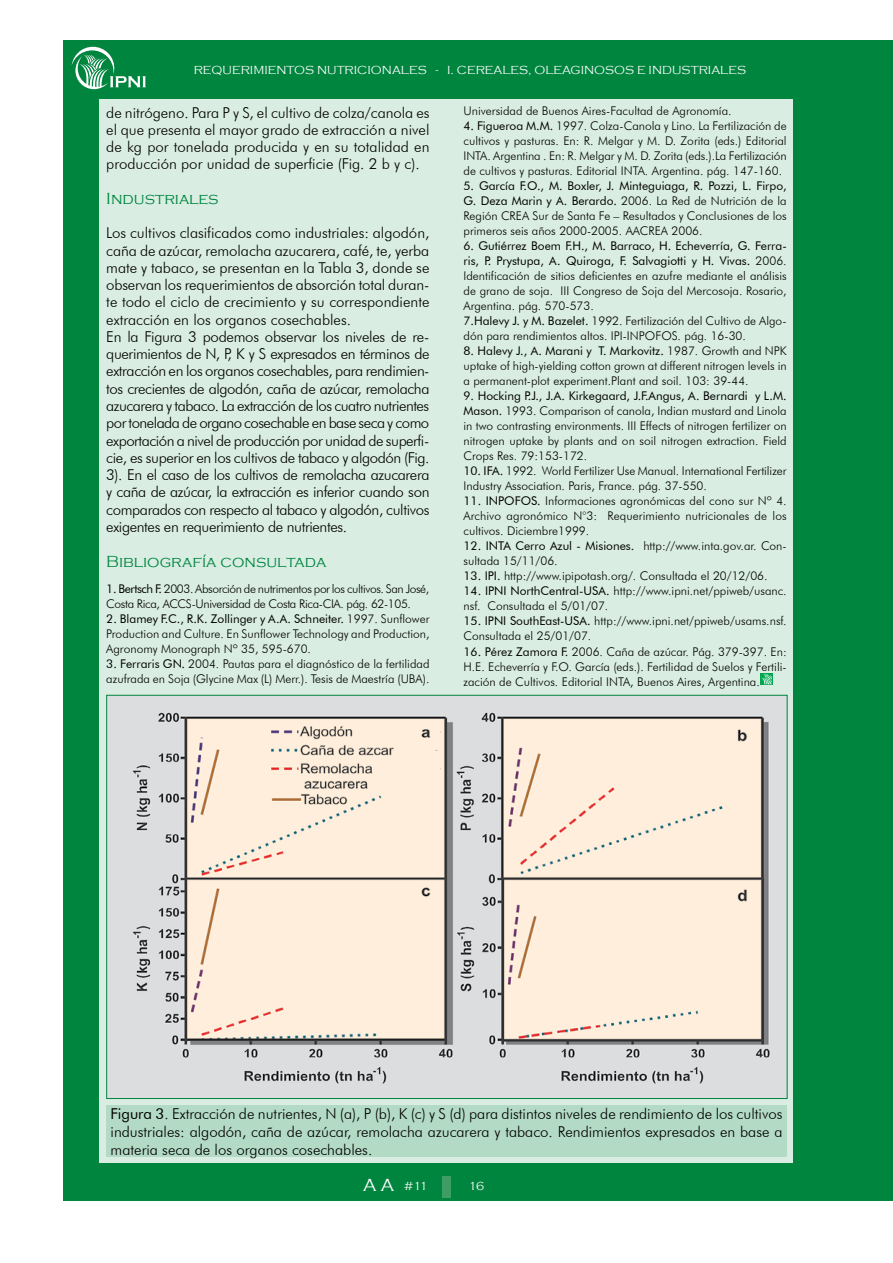
<style>
.page{position:relative;width:893px;height:1263px;background:#fff}
.page>*{position:absolute;margin:0;border:0;box-sizing:border-box;transform-origin:0 0}
.t1{font:300 16.5px "Copperplate Gothic";color:#00853f}
.t2{font:300 15px/17.2px "Futura BT";letter-spacing:-.025em;color:#000;text-align:justify}
.t3{font:300 12px/15px "Futura BT";color:#000;text-align:justify}
.t4{font:300 12px/15px "Futura BT";letter-spacing:-.03em;color:#000}
.t5{font:300 12px "Copperplate Gothic";color:#fff}
.s1{font-weight:400}
.s2{font-size:18px}
</style>
<div class="page">
<div style="left:64px;top:40px;width:829px;height:1161px;background:#00853f"></div>
<div style="left:100px;top:100px;width:693px;height:1063px;background:#d9ede2"></div>
<div style="left:442px;top:1176px;width:9px;height:21px;background:#3e9d64"></div>
<svg style="left:72px;top:47px;width:74px;height:42px"></svg>
<svg style="left:760px;top:673px;width:12px;height:12px"></svg>
<svg style="left:761px;top:674px;width:11px;height:10px"></svg>
<div style="left:106px;top:1106px;width:681px;height:51px;background:#b3dac5"></div>
<img style="left:108px;top:697px;width:677px;height:400px">
<p class="t5" style="left:194px;top:63px;width:554px">REQUERIMIENTOS NUTRICIONALES - I. CEREALES, OLEAGINOSOS E INDUSTRIALES</p>
<p class="t2" style="left:106px;top:104px;width:325px">de nitrógeno. Para P y S, el cultivo de colza/canola es el que presenta el mayor grado de extracción a nivel de kg por tonelada producida y en su totalidad en producción por unidad de superficie (Fig. 2 b y c).</p>
<h1 class="t1" style="left:106px;top:190px;width:114px">Industriales</h1>
<p class="t2" style="left:106px;top:224px;width:325px;text-align:left">Los cultivos clasificados como industriales: algodón, caña de azúcar, remolacha azucarera, café, te, yerba mate y tabaco, se presentan en la Tabla 3, donde se observan los requerimientos de absorción total duran&shy;te todo el ciclo de crecimiento y su correspondiente extracción en los organos cosechables.<br>En la Figura 3 podemos observar los niveles de re&shy;querimientos de N, P, K y S expresados en términos de extracción en los organos cosechables, para rendimien&shy;tos crecientes de algodón, caña de azúcar, remolacha azucarera y tabaco. La extracción de los cuatro nutrientes por tonelada de organo cosechable en base seca y como exportación a nivel de producción por unidad de superfi&shy;cie, es superior en los cultivos de tabaco y algodón (Fig.<br>3). En el caso de los cultivos de remolacha azucarera y caña de azúcar, la extracción es inferior cuando son comparados con respecto al tabaco y algodón, cultivos exigentes en requerimiento de nutrientes.</p>
<h1 class="t1" style="left:106px;top:553px;width:221px">Bibliografía consultada</h1>
<p class="t4" style="left:106px;top:581px;width:325px"><span class="s1">1. Bertsch F.</span> 2003. Absorción de nutrimentos por los cultivos. San José,<br>Costa Rica, ACCS-Universidad de Costa Rica-CIA. pág. 62-105.</p>
<p class="t3" style="left:106px;top:611px;width:325px"><span class="s1">2. Blamey F.C., R.K. Zollinger y A.A. Schneiter.</span> 1997. Sunflower Production and Culture. En Sunflower Technology and Production, Agronomy Monograph Nº 35, 595-670.</p>
<p class="t3" style="left:106px;top:656px;width:325px"><span class="s1">3. Ferraris GN.</span> 2004. Pautas para el diagnóstico de la fertilidad azufrada en Soja (Glycine Max (L) Merr.). Tesis de Maestría (UBA).</p>
<p class="t3" style="left:463px;top:104px;width:270px">Universidad de Buenos Aires-Facultad de Agronomía.</p>
<p class="t3" style="left:463px;top:119px;width:325px"><span class="s1">4. Figueroa M.M.</span> 1997. Colza-Canola y Lino. La Fertilización de cultivos y pasturas. En: R. Melgar y M. D. Zorita (eds.) Editorial INTA. Argentina . En: R. Melgar y M. D. Zorita (eds.).La Fertilización de cultivos y pasturas. Editorial INTA. Argentina. pág. 147-160.</p>
<p class="t3" style="left:463px;top:179px;width:325px"><span class="s1">5. García F.O., M. Boxler, J. Minteguiaga, R. Pozzi, L. Firpo, G. Deza Marin y A. Berardo.</span> 2006. La Red de Nutrición de la Región CREA Sur de Santa Fe – Resultados y Conclusiones de los primeros seis años 2000-2005. AACREA 2006.</p>
<p class="t3" style="left:463px;top:239px;width:325px;text-align:left"><span class="s1">6. Gutiérrez Boem F.H., M. Barraco, H. Echeverría, G. Ferra&shy;ris, P. Prystupa, A. Quiroga, F. Salvagiotti y H. Vivas.</span> 2006.<br>Identificación de sitios deficientes en azufre mediante el análisis de grano de soja. III Congreso de Soja del Mercosoja. Rosario, Argentina. pág. 570-573.<br><span class="s1">7.Halevy J. y M. Bazelet.</span> 1992. Fertilización del Cultivo de Algo&shy;dón para rendimientos altos. IPI-INPOFOS. pág. 16-30.</p>
<p class="t3" style="left:463px;top:344px;width:325px"><span class="s1">8. Halevy J., A. Marani y T. Markovitz.</span> 1987. Growth and NPK uptake of high-yielding cotton grown at different nitrogen levels in a permanent-plot experiment.Plant and soil. 103: 39-44.</p>
<p class="t3" style="left:463px;top:389px;width:325px"><span class="s1">9. Hocking P.J., J.A. Kirkegaard, J.F.Angus, A. Bernardi y L.M.<br>Mason.</span> 1993. Comparison of canola, Indian mustard and Linola in two contrasting environments. III Effects of nitrogen fertilizer on nitrogen uptake by plants and on soil nitrogen extraction. Field Crops Res. 79:153-172.</p>
<p class="t3" style="left:463px;top:464px;width:324px"><span class="s1">10. IFA.</span> 1992. World Fertilizer Use Manual. International Fertilizer<br>Industry Association. Paris, France. pág. 37-550.</p>
<p class="t3" style="left:463px;top:494px;width:325px"><span class="s1">11. INPOFOS.</span> Informaciones agronómicas del cono sur Nº 4.<br>Archivo agronómico N°3: Requerimiento nutricionales de los cultivos. Diciembre1999.</p>
<p class="t3" style="left:463px;top:539px;width:325px"><span class="s1">12. INTA Cerro Azul - Misiones.</span> http://www.inta.gov.ar. Con&shy;sultada 15/11/06.</p>
<p class="t3" style="left:463px;top:569px;width:306px"><span class="s1">13. IPI.</span> http://www.ipipotash.org/. Consultada el 20/12/06.</p>
<p class="t3" style="left:463px;top:584px;width:325px"><span class="s1">14. IPNI NorthCentral-USA.</span> http://www.ipni.net/ppiweb/usanc. nsf. Consultada el 5/01/07.</p>
<p class="t3" style="left:463px;top:614px;width:325px"><span class="s1">15. IPNI SouthEast-USA.</span> http://www.ipni.net/ppiweb/usams.nsf.<br>Consultada el 25/01/07.</p>
<p class="t3" style="left:463px;top:644px;width:325px"><span class="s1">16. Pérez Zamora F.</span> 2006. Caña de azúcar. Pág. 379-397. En:<br>H.E. Echeverría y F.O. García (eds.). Fertilidad de Suelos y Fertili&shy;zación de Cultivos. Editorial INTA, Buenos Aires, Argentina.</p>
<p class="t2" style="left:111px;top:1104px;width:673px;line-height:18px"><span class="s1">Figura 3</span>. Extracción de nutrientes, N (a), P (b), K (c) y S (d) para distintos niveles de rendimiento de los cultivos industriales: algodón, caña de azúcar, remolacha azucarera y tabaco. Rendimientos expresados en base a materia seca de los organos cosechables.</p>
<p class="t5" style="left:363px;top:1180px;width:67px"><span class="s2">A A</span> #11</p>
<p class="t5" style="left:468px;top:1179px;width:16px">16</p>
</div>
